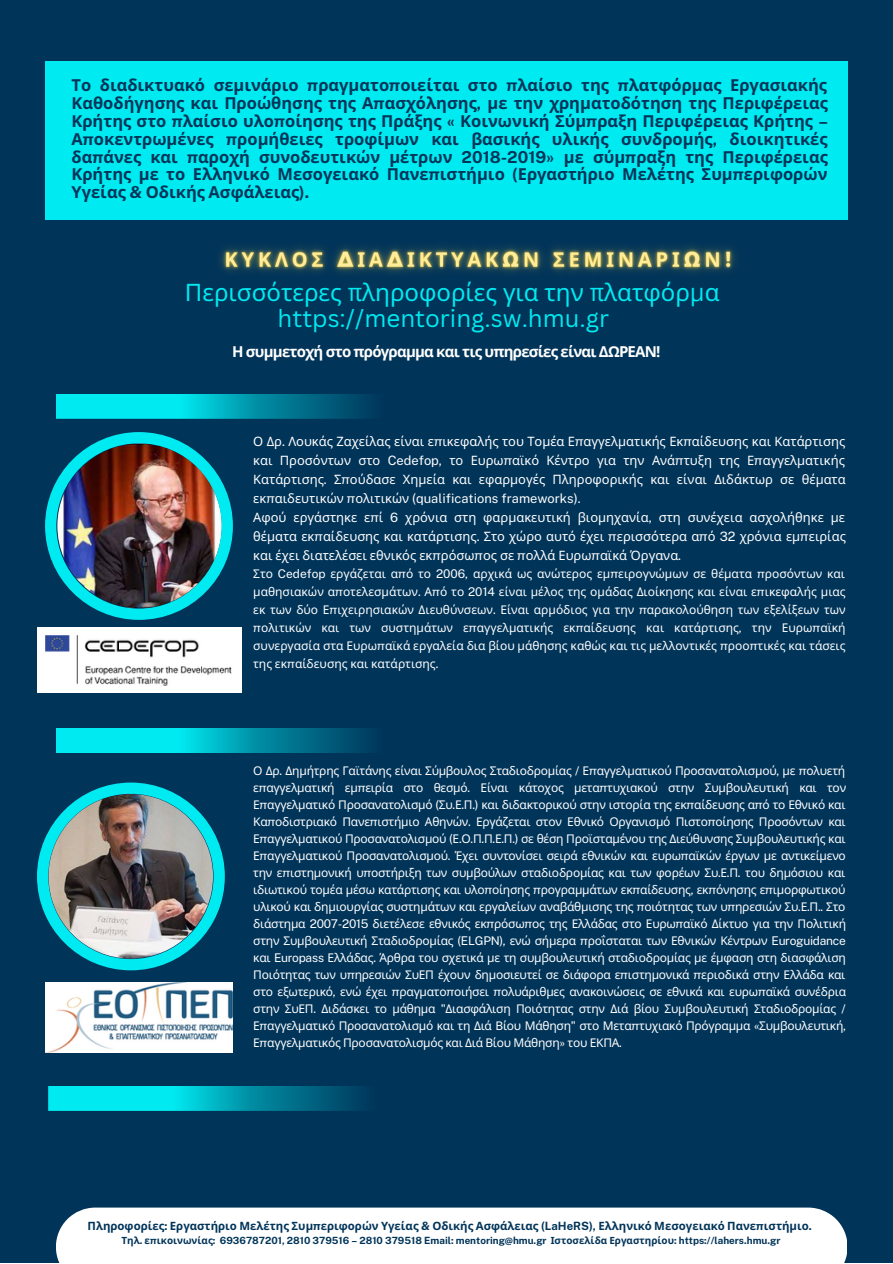
<style>
.page{position:relative;width:893px;height:1264px;background:#fff}
.page>*{position:absolute;margin:0;border:0;box-sizing:border-box;transform-origin:0 0}
.t1{font:24px "Noto Sans";color:#00eaf1}
.t2{font:24px "Canva Sans";color:#00eaf1}
.t3{font:700 16.5px/18px "Noto Sans";color:#003459;text-align:justify}
.t4{font:700 15px "Open Sans";letter-spacing:-.05em;color:#fff}
.t5{font:12.9px/19px "Noto Sans";color:#fff;text-align:justify}
.t6{font:12.9px "Public Sans";color:#fff}
.t7{font:12px/17px "Noto Sans";letter-spacing:-.01em;color:#fff;text-align:justify}
.t8{font:700 11.4px "Noto Sans";color:#003459}
.t9{font:700 9.9px "Public Sans";color:#003459}
.s1{font-family:"Public Sans"}
.s2{font-family:"Canva Sans"}
.s3{font-family:"Noto Sans"}
</style>
<div class="page">
<div style="left:0;top:0;width:892px;height:1262px;background:#003459"></div>
<img style="left:45px;top:432px;width:188px;height:188px">
<svg style="left:37px;top:782px;width:188px;height:188px;background:#02849c"></svg>
<img style="left:49px;top:794px;width:164px;height:164px;border-radius:50%">
<svg style="left:56px;top:394px;width:353px;height:24px;background:#00a1b4"></svg>
<img style="left:203px;top:228px;width:554px;height:67px">
<img style="left:37px;top:627px;width:205px;height:65px">
<svg style="left:56px;top:728px;width:353px;height:24px;background:#00a1b4"></svg>
<img style="left:45px;top:982px;width:188px;height:70px">
<svg style="left:49px;top:1085px;width:353px;height:25px;background:#009db0"></svg>
<svg style="left:56px;top:1207px;width:790px;height:55px"></svg>
<div style="left:45px;top:61px;width:802px;height:159px;background:#00eaf1"></div>
<p class="t3" style="left:71px;top:75px;width:758px">Το διαδικτυακό σεμινάριο <span class="s1">π</span>ραγματο<span class="s1">π</span>οιείται στο <span class="s1">π</span>λαίσιο της <span class="s1">π</span>λατφόρμας Εργασιακής Καθοδήγησης και Προώθησης της Α<span class="s1">π</span>ασχόλησης<span class="s1">,</span> με την χρηματοδότηση της Περιφέρειας Κρήτης στο <span class="s1">π</span>λαίσιο υλο<span class="s1">π</span>οίησης της Πράξης <span class="s1">«</span> Κοινωνική Σύμ<span class="s1">π</span>ραξη Περιφέρειας Κρήτης <span class="s1">– </span>Α<span class="s1">π</span>οκεντρωμένες <span class="s1">π</span>ρομήθειες τροφίμων και βασικής υλικής συνδρομής<span class="s1">,</span> διοικητικές δα<span class="s1">π</span>άνες και <span class="s1">π</span>αροχή συνοδευτικών μέτρων <span class="s1">2018-2019»</span> με σύμ<span class="s1">π</span>ραξη της Περιφέρειας Κρήτης με το Ελληνικό Μεσογειακό Πανε<span class="s1">π</span>ιστήμιο <span class="s1">(</span>Εργαστήριο Μελέτης Συμ<span class="s1">π</span>εριφορών Υγείας <span class="s1">&amp;</span> Οδικής Ασφάλειας<span class="s1">).</span></p>
<h1 class="t1" style="left:185px;top:275px;width:536px">Περισσότερες <span class="s2">π</span>ληροφορίες για την <span class="s2">π</span>λατφόρ<span class="s2">μ</span>α</h1>
<h1 class="t2" style="left:277px;top:301px;width:333px">https://mentoring.sw.hmu.gr</h1>
<p class="t4" style="left:232px;top:340px;width:430px">Η συμμετοχή στο πρόγραμμα και τις υπηρεσίες είναι ΔΩΡΕΑΝ!</p>
<p class="t5" style="left:253px;top:432px;width:594px">Ο Δρ<span class="s1">.</span> Λουκάς Ζαχείλας είναι ε<span class="s1">π</span>ικεφαλής του Τομέα Ε<span class="s1">π</span>αγγελματικής Εκ<span class="s1">π</span>αίδευσης και Κατάρτισης και Προσόντων στο <span class="s1">Cedefop,</span> το Ευρω<span class="s1">π</span>αϊκό Κέντρο για την Ανά<span class="s1">π</span>τυξη της Ε<span class="s1">π</span>αγγελματικής Κατάρτισης<span class="s1">.</span> Σ<span class="s1">π</span>ούδασε Χημεία και εφαρμογές Πληροφορικής και είναι Διδάκτωρ σε θέματα</p>
<p class="t6" style="left:253px;top:491px;width:329px"><span class="s3">εκ</span>π<span class="s3">αιδευτικών</span> π<span class="s3">ολιτικών</span> (qualifications frameworks).</p>
<p class="t5" style="left:253px;top:507px;width:594px">Αφού εργάστηκε ε<span class="s1">π</span>ί <span class="s1">6</span> χρόνια στη φαρμακευτική βιομηχανία<span class="s1">,</span> στη συνέχεια ασχολήθηκε με θέματα εκ<span class="s1">π</span>αίδευσης και κατάρτισης<span class="s1">.</span> Στο χώρο αυτό έχει <span class="s1">π</span>ερισσότερα α<span class="s1">π</span>ό <span class="s1">32</span> χρόνια εμ<span class="s1">π</span>ειρίας και έχει διατελέσει εθνικός εκ<span class="s1">π</span>ρόσω<span class="s1">π</span>ος σε <span class="s1">π</span>ολλά Ευρω<span class="s1">π</span>αϊκά Όργανα<span class="s1">.</span></p>
<p class="t7" style="left:253px;top:564px;width:594px;line-height:18px">Στο <span class="s1">Cedefop</span> εργάζεται α<span class="s1">π</span>ό το <span class="s1">2006,</span> αρχικά ως ανώτερος εμ<span class="s1">π</span>ειρογνώμων σε θέματα <span class="s1">π</span>ροσόντων και μαθησιακών α<span class="s1">π</span>οτελεσμάτων<span class="s1">.</span> Α<span class="s1">π</span>ό το <span class="s1">2014</span> είναι μέλος της ομάδας Διοίκησης και είναι ε<span class="s1">π</span>ικεφαλής μιας εκ των δύο Ε<span class="s1">π</span>ιχειρησιακών Διευθύνσεων<span class="s1">.</span> Είναι αρμόδιος για την <span class="s1">π</span>αρακολούθηση των εξελίξεων των <span class="s1">π</span>ολιτικών και των συστημάτων ε<span class="s1">π</span>αγγελματικής εκ<span class="s1">π</span>αίδευσης και κατάρτισης<span class="s1">,</span> την Ευρω<span class="s1">π</span>αϊκή συνεργασία στα Ευρω<span class="s1">π</span>αϊκά εργαλεία δια βίου μάθησης καθώς και τις μελλοντικές <span class="s1">π</span>ροο<span class="s1">π</span>τικές και τάσεις της εκ<span class="s1">π</span>αίδευσης και κατάρτισης<span class="s1">.</span></p>
<p class="t7" style="left:253px;top:762px;width:594px">Ο Δρ<span class="s1">.</span> Δημήτρης Γαϊτάνης είναι Σύμβουλος Σταδιοδρομίας <span class="s1">/</span> Ε<span class="s1">π</span>αγγελματικού Προσανατολισμού<span class="s1">,</span> με <span class="s1">π</span>ολυετή ε<span class="s1">π</span>αγγελματική εμ<span class="s1">π</span>ειρία στο θεσμό<span class="s1">.</span> Είναι κάτοχος μετα<span class="s1">π</span>τυχιακού στην Συμβουλευτική και τον Ε<span class="s1">π</span>αγγελματικό Προσανατολισμό <span class="s1">(</span>Συ<span class="s1">.</span>Ε<span class="s1">.</span>Π<span class="s1">.)</span> και διδακτορικού στην ιστορία της εκ<span class="s1">π</span>αίδευσης α<span class="s1">π</span>ό το Εθνικό και Κα<span class="s1">π</span>οδιστριακό Πανε<span class="s1">π</span>ιστήμιο Αθηνών<span class="s1">.</span> Εργάζεται στον Εθνικό Οργανισμό Πιστο<span class="s1">π</span>οίησης Προσόντων και Ε<span class="s1">π</span>αγγελματικού Προσανατολισμού <span class="s1">(</span>Ε<span class="s1">.</span>Ο<span class="s1">.</span>Π<span class="s1">.</span>Π<span class="s1">.</span>Ε<span class="s1">.</span>Π<span class="s1">.)</span> σε θέση Προϊσταμένου της Διεύθυνσης Συμβουλευτικής και Ε<span class="s1">π</span>αγγελματικού Προσανατολισμού<span class="s1">.</span> Έχει συντονίσει σειρά εθνικών και ευρω<span class="s1">π</span>αϊκών έργων με αντικείμενο την ε<span class="s1">π</span>ιστημονική υ<span class="s1">π</span>οστήριξη των συμβούλων σταδιοδρομίας και των φορέων Συ<span class="s1">.</span>Ε<span class="s1">.</span>Π<span class="s1">.</span> του δημόσιου και ιδιωτικού τομέα μέσω κατάρτισης και υλο<span class="s1">π</span>οίησης <span class="s1">π</span>ρογραμμάτων εκ<span class="s1">π</span>αίδευσης<span class="s1">,</span> εκ<span class="s1">π</span>όνησης ε<span class="s1">π</span>ιμορφωτικού υλικού και δημιουργίας συστημάτων και εργαλείων αναβάθμισης της <span class="s1">π</span>οιότητας των υ<span class="s1">π</span>ηρεσιών Συ<span class="s1">.</span>Ε<span class="s1">.</span>Π<span class="s1">..</span> Στο διάστημα <span class="s1">2007-2015</span> διετέλεσε εθνικός εκ<span class="s1">π</span>ρόσω<span class="s1">π</span>ος της Ελλάδας στο Ευρω<span class="s1">π</span>αϊκό Δίκτυο για την Πολιτική στην Συμβουλευτική Σταδιοδρομίας <span class="s1">(ELGPN),</span> ενώ σήμερα <span class="s1">π</span>ροΐσταται των Εθνικών Κέντρων <span class="s1">Euroguidance </span>και <span class="s1">Europass</span> Ελλάδας<span class="s1">.</span> Άρθρα του σχετικά με τη συμβουλευτική σταδιοδρομίας με έμφαση στη διασφάλιση Ποιότητας των υ<span class="s1">π</span>ηρεσιών ΣυΕΠ έχουν δημοσιευτεί σε διάφορα ε<span class="s1">π</span>ιστημονικά <span class="s1">π</span>εριοδικά στην Ελλάδα και στο εξωτερικό<span class="s1">,</span> ενώ έχει <span class="s1">π</span>ραγματο<span class="s1">π</span>οιήσει <span class="s1">π</span>ολυάριθμες ανακοινώσεις σε εθνικά και ευρω<span class="s1">π</span>αϊκά συνέδρια στην ΣυΕΠ<span class="s1">.</span> Διδάσκει το μάθημα <span class="s1">"</span>Διασφάλιση Ποιότητας στην Διά βίου Συμβουλευτική Σταδιοδρομίας <span class="s1">/ </span>Ε<span class="s1">π</span>αγγελματικό Προσανατολισμό και τη Διά Βίου Μάθηση<span class="s1">"</span> στο Μετα<span class="s1">π</span>τυχιακό Πρόγραμμα <span class="s1">«</span>Συμβουλευτική<span class="s1">, </span>Ε<span class="s1">π</span>αγγελματικός Προσανατολισμός και Διά Βίου Μάθηση<span class="s1">»</span> του ΕΚΠΑ<span class="s1">.</span></p>
<p class="t8" style="left:88px;top:1217px;width:725px">Πληροφορίες<span class="s1">:</span> Εργαστήριο Μελέτης Συμ<span class="s1">π</span>εριφορών Υγείας <span class="s1">&amp;</span> Οδικής Ασφάλειας <span class="s1">(LaHeRS),</span> Ελληνικό Μεσογειακό Πανε<span class="s1">π</span>ιστήμιο<span class="s1">.</span></p>
<p class="t9" style="left:121px;top:1234px;width:660px"><span class="s3">Τηλ</span>. <span class="s3">ε</span>π<span class="s3">ικοινωνίας</span>: 6936787201, 2810 379516 – 2810 379518 Email: mentoring@hmu.gr <span class="s3">Ιστοσελίδα Εργαστηρίου</span>: https://lahers.hmu.gr</p>
</div>
